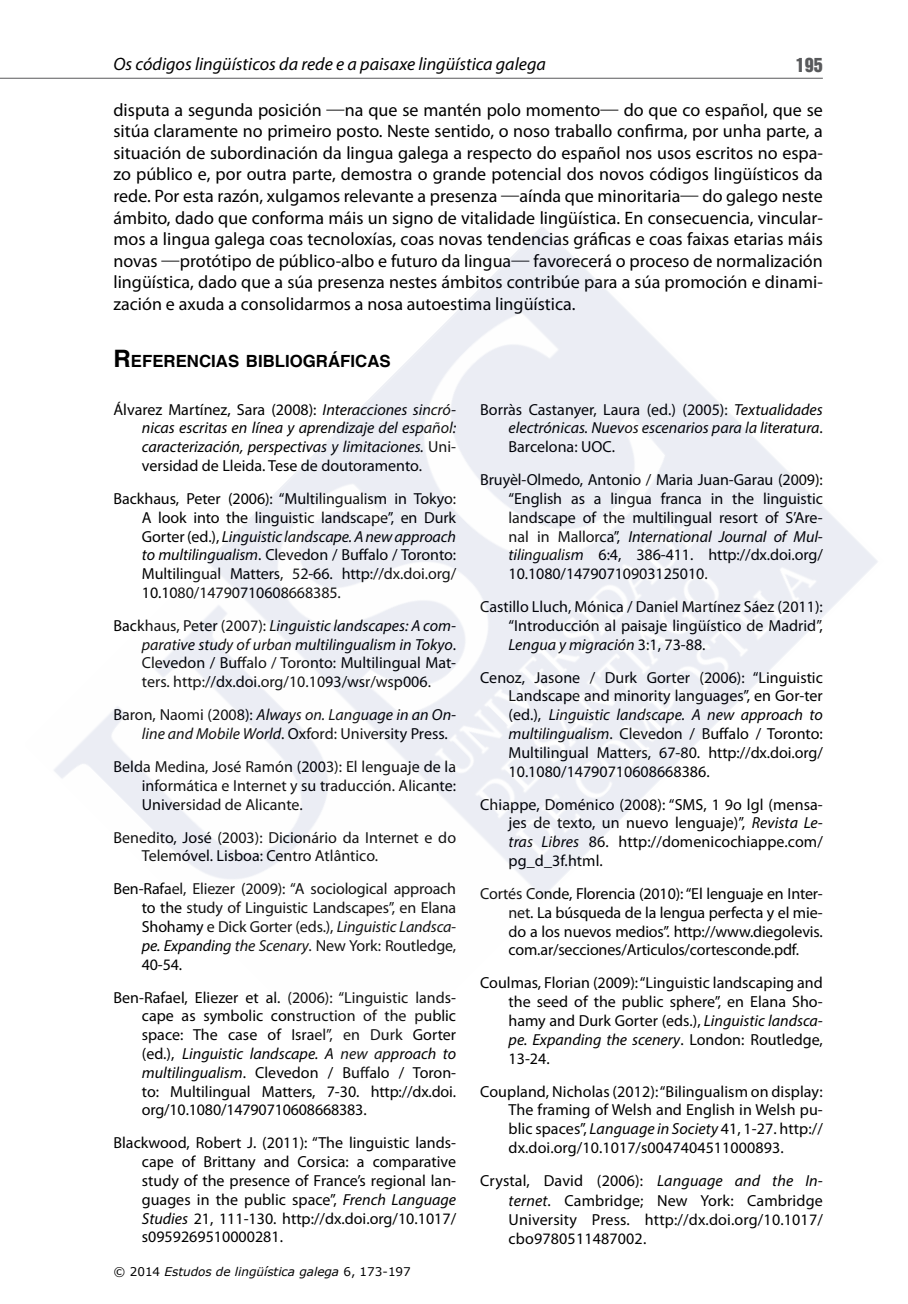
<style>
.page{position:relative;width:908px;height:1304px;background:#fff}
.page>*{position:absolute;margin:0;border:0;box-sizing:border-box;transform-origin:0 0}
.Texto_normal_sangría{font:18px/21.6px "Myriad Pro";color:#000;text-align:justify}
.t1{font:italic 18px "Myriad Pro";color:#000}
.t2{font:18px "Helvetica Inserat";color:#58595b}
.Título_1{font:700 16.8px "Helvetica";color:#000}
.Bibliografía{font:16px/18.8px "Myriad Pro";color:#000;text-align:justify}
.Bibliografía-2{font:italic 16px/18.8px "Myriad Pro";color:#000;text-align:justify}
.t3{font:italic 12px "Verdana";color:#000}
.s1{font-family:"Adobe Garamond Pro"}
.s2{font-size:24px}
.s3{font-style:normal}
.s4{font-style:italic}
</style>
<div class="page">
<hr style="left:0;top:78px;width:822px;height:1px;background:#58595b">
<p class="t1" style="left:113px;top:53px;width:433px">Os códigos lingüísticos da rede e a paisaxe lingüística galega</p>
<p class="t2" style="left:795px;top:54px;width:28px">195</p>
<p class="Texto_normal_sangría" style="left:113px;top:98px;width:710px">disputa a segunda posición <span class="s1">—</span>na que se mantén polo momento<span class="s1">—</span> do que co español, que se sitúa claramente no primeiro posto. Neste sentido, o noso traballo confirma, por unha parte, a situación de subordinación da lingua galega a respecto do español nos usos escritos no espa&shy;zo público e, por outra parte, demostra o grande potencial dos novos códigos lingüísticos da rede. Por esta razón, xulgamos relevante a presenza <span class="s1">—</span>aínda que minoritaria<span class="s1">—</span> do galego neste ámbito, dado que conforma máis un signo de vitalidade lingüística. En consecuencia, vincular&shy;mos a lingua galega coas tecnoloxías, coas novas tendencias gráficas e coas faixas etarias máis novas <span class="s1">—</span>protótipo de público-albo e futuro da lingua<span class="s1">—</span> favorecerá o proceso de normalización lingüística, dado que a súa presenza nestes ámbitos contribúe para a súa promoción e dinami&shy;zación e axuda a consolidarmos a nosa autoestima lingüística.</p>
<p class="Título_1" style="left:113px;top:351px;width:278px"><span class="s2">R</span> EFERENCIAS BIBLIOGRÁFICAS</p>
<p class="Bibliografía-2" style="left:142px;top:399px;width:316px;text-indent:-28px"><span class="s3">Álvarez Martínez, Sara (2008):</span> Interacciones sincró&shy;nicas escritas en línea y aprendizaje del español: caracterización, perspectivas y limitaciones. <span class="s3">Uni&shy;versidad de Lleida. Tese de doutoramento.</span></p>
<p class="Bibliografía" style="left:142px;top:489px;width:316px;text-indent:-28px">Backhaus, Peter (2006): “Multilingualism in Tokyo:<br>A look into the linguistic landscape”, en Durk Gorter (ed.), <span class="s4">Linguistic landscape. A new approach to multilingualism</span>. Clevedon / Buffalo / Toronto:<br>Multilingual Matters, 52-66. http://dx.doi.org/ 10.1080/14790710608668385.</p>
<p class="Bibliografía" style="left:142px;top:616px;width:315px;text-indent:-28px">Backhaus, Peter (2007): <span class="s4">Linguistic landscapes: A com&shy;parative study of urban multilingualism in Tokyo</span>.<br>Clevedon / Buffalo / Toronto: Multilingual Mat&shy;ters. http://dx.doi.org/10.1093/wsr/wsp006.</p>
<p class="Bibliografía" style="left:142px;top:705px;width:315px;text-indent:-28px">Baron, Naomi (2008): <span class="s4">Always on. Language in an On&shy;line and Mobile World</span>. Oxford: University Press.</p>
<p class="Bibliografía" style="left:142px;top:757px;width:315px;text-indent:-28px">Belda Medina, José Ramón (2003): El lenguaje de la informática e Internet y su traducción. Alicante:<br>Universidad de Alicante.</p>
<p class="Bibliografía" style="left:142px;top:828px;width:315px;text-indent:-28px">Benedito, José (2003): Dicionário da Internet e do<br>Telemóvel. Lisboa: Centro Atlântico.</p>
<p class="Bibliografía" style="left:142px;top:879px;width:316px;text-indent:-28px">Ben-Rafael, Eliezer (2009): “A sociological approach to the study of Linguistic Landscapes”, en Elana Shohamy e Dick Gorter (eds.), <span class="s4">Linguistic Landsca&shy;pe. Expanding the Scenary</span>. New York: Routledge, 40-54.</p>
<p class="Bibliografía" style="left:142px;top:988px;width:316px;text-indent:-28px">Ben-Rafael, Eliezer et al. (2006): “Linguistic lands&shy;cape as symbolic construction of the public space: The case of Israel”, en Durk Gorter (ed.), <span class="s4">Linguistic landscape. A new approach to multilingualism</span>. Clevedon / Buffalo / Toron&shy;to: Multilingual Matters, 7-30. http://dx.doi. org/10.1080/14790710608668383.</p>
<p class="Bibliografía" style="left:142px;top:1133px;width:315px;text-indent:-28px">Blackwood, Robert J. (2011): “The linguistic lands&shy;cape of Brittany and Corsica: a comparative study of the presence of France’s regional lan&shy;guages in the public space”, <span class="s4">French Language Studies</span> 21, 111-130. http://dx.doi.org/10.1017/ s0959269510000281.</p>
<p class="Bibliografía-2" style="left:508px;top:399px;width:315px;text-indent:-28px"><span class="s3">Borràs Castanyer, Laura (ed.) (2005):</span> Textualidades electrónicas. Nuevos escenarios para la literatura<span class="s3">.<br>Barcelona: UOC.</span></p>
<p class="Bibliografía" style="left:508px;top:470px;width:315px;text-indent:-28px">Bruyèl-Olmedo, Antonio / Maria Juan-Garau (2009): “English as a lingua franca in the linguistic landscape of the multilingual resort of S’Are&shy;nal in Mallorca”, <span class="s4">International Journal of Mul&shy;tilingualism</span> 6:4, 386-411. http://dx.doi.org/ 10.1080/14790710903125010.</p>
<p class="Bibliografía" style="left:508px;top:597px;width:316px;text-indent:-28px">Castillo Lluch, Mónica / Daniel Martínez Sáez (2011): “Introducción al paisaje lingüístico de Madrid”, <span class="s4">Lengua y migración</span> 3:1, 73-88.</p>
<p class="Bibliografía" style="left:508px;top:668px;width:316px;text-indent:-28px">Cenoz, Jasone / Durk Gorter (2006): “Linguistic Landscape and minority languages”, en Gor-ter (ed.), <span class="s4">Linguistic landscape. A new approach to multilingualism</span>. Clevedon / Buffalo / Toronto:<br>Multilingual Matters, 67-80. http://dx.doi.org/ 10.1080/14790710608668386.</p>
<p class="Bibliografía" style="left:508px;top:795px;width:315px;text-indent:-28px">Chiappe, Doménico (2008): “SMS, 1 9o lgl (mensa&shy;jes de texto, un nuevo lenguaje)”, <span class="s4">Revista Le&shy;tras Libres</span> 86. http://domenicochiappe.com/ pg_d_3f.html.</p>
<p class="Bibliografía" style="left:508px;top:884px;width:315px;text-indent:-28px">Cortés Conde, Florencia (2010): “El lenguaje en Inter&shy;net. La búsqueda de la lengua perfecta y el mie&shy;do a los nuevos medios”. http://www.diegolevis. com.ar/secciones/Articulos/cortesconde.pdf.</p>
<p class="Bibliografía" style="left:508px;top:973px;width:316px;text-indent:-28px">Coulmas, Florian (2009): “Linguistic landscaping and the seed of the public sphere”, en Elana Sho&shy;hamy and Durk Gorter (eds.), <span class="s4">Linguistic landsca&shy;pe. Expanding the scenery</span>. London: Routledge, 13-24.</p>
<p class="Bibliografía" style="left:508px;top:1082px;width:315px;text-indent:-28px">Coupland, Nicholas (2012): “Bilingualism on display:<br>The framing of Welsh and English in Welsh pu&shy;blic spaces”, <span class="s4">Language in Society</span> 41, 1-27. http:// dx.doi.org/10.1017/s0047404511000893.</p>
<p class="Bibliografía" style="left:508px;top:1171px;width:315px;text-indent:-28px">Crystal, David (2006): <span class="s4">Language and the In&shy;ternet</span>. Cambridge; New York: Cambridge University Press. http://dx.doi.org/10.1017/ cbo9780511487002.</p>
<p class="t3" style="left:113px;top:1264px;width:299px"><span class="s3">© 2014</span> Estudos de lingüística galega <span class="s3">6, 173-197</span></p>
</div>
